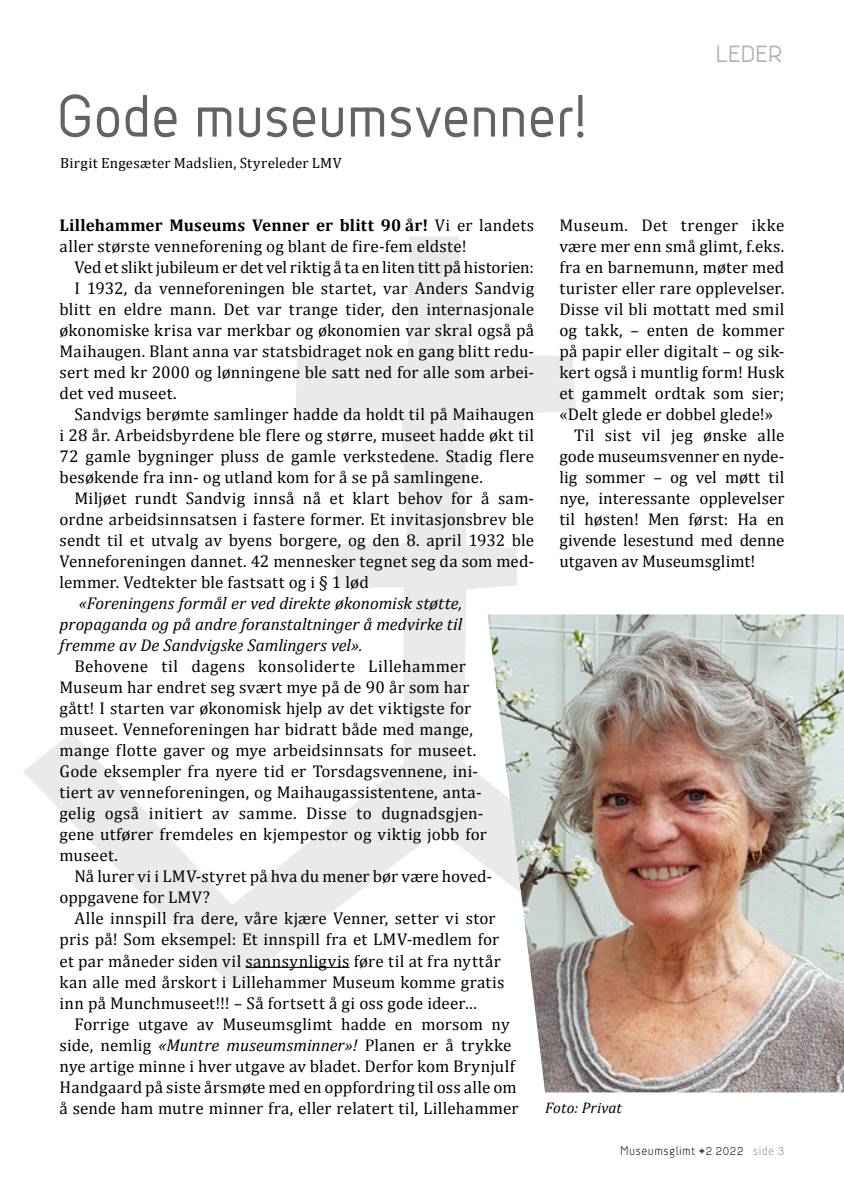
<style>
.page{position:relative;width:844px;height:1191px;background:#fff}
.page>*{position:absolute;margin:0;border:0;box-sizing:border-box;transform-origin:0 0}
.t1{font:57.75px "Jacobs Sans";letter-spacing:-.01em;color:#646363}
.t2{font:22.75px "Jacobs Sans";letter-spacing:.015em;color:#b9b0a7}
.t3{font:17.15px/21px "Cambria";letter-spacing:.01em;color:#000}
.t4{font:italic 17.15px/21px "Cambria";color:#000;text-align:justify}
.t5{font:17.15px "Cambria";letter-spacing:-.01em;color:#000}
.t6{font:italic 15.4px "Cambria";letter-spacing:.01em;color:#000}
.t7{font:14.88px "Cambria";letter-spacing:.015em;color:#000}
.t8{font:300 12.25px "Jacobs Sans";letter-spacing:.025em;color:#000}
.s1{font-weight:700}
.s2{font-style:italic}
.s3{color:#878787}
</style>
<div class="page">
<svg style="left:23px;top:236px;width:553px;height:751px"></svg>
<hr style="left:245px;top:967px;width:104px;height:1px;background:#000">
<img style="left:487px;top:614px;width:356px;height:478px">
<h1 class="t1" style="left:56px;top:80px;width:531px">Gode museumsvenner!</h1>
<p class="t7" style="left:60px;top:154px;width:283px">Birgit Engesæter Madslien, Styreleder LMV</p>
<h2 class="t2" style="left:715px;top:39px;width:69px">LEDER</h2>
<p class="t3" style="left:60px;top:215px;width:476px"><span class="s1">Lillehammer Museums Venner er blitt 90 år!</span> Vi er landets aller største venneforening og blant de fire-fem eldste!</p>
<p class="t3" style="left:74px;top:257px;width:461px">Ved et slikt jubileum er det vel riktig å ta en liten titt på historien:</p>
<p class="t3" style="left:74px;top:278px;width:461px">I 1932, da venneforeningen ble startet, var Anders Sandvig</p>
<p class="t3" style="left:60px;top:299px;width:476px">blitt en eldre mann. Det var trange tider, den internasjonale</p>
<p class="t3" style="left:60px;top:320px;width:476px">økonomiske krisa var merkbar og økonomien var skral også på</p>
<p class="t3" style="left:60px;top:341px;width:476px">Maihaugen. Blant anna var statsbidraget nok en gang blitt redu-</p>
<p class="t3" style="left:60px;top:362px;width:476px">sert med kr 2000 og lønningene ble satt ned for alle som arbei-</p>
<p class="t3" style="left:60px;top:383px;width:119px">det ved museet.</p>
<p class="t3" style="left:74px;top:404px;width:461px">Sandvigs berømte samlinger hadde da holdt til på Maihaugen</p>
<p class="t3" style="left:60px;top:425px;width:476px">i 28 år. Arbeidsbyrdene ble flere og større, museet hadde økt til</p>
<p class="t3" style="left:60px;top:446px;width:476px">72 gamle bygninger pluss de gamle verkstedene. Stadig flere</p>
<p class="t3" style="left:60px;top:467px;width:424px">besøkende fra inn- og utland kom for å se på samlingene.</p>
<p class="t3" style="left:74px;top:488px;width:461px">Miljøet rundt Sandvig innså nå et klart behov for å sam-</p>
<p class="t3" style="left:60px;top:509px;width:476px">ordne arbeidsinnsatsen i fastere former. Et invitasjonsbrev ble</p>
<p class="t3" style="left:60px;top:530px;width:476px">sendt til et utvalg av byens borgere, og den 8. april 1932 ble</p>
<p class="t3" style="left:60px;top:551px;width:476px">Venneforeningen dannet. 42 mennesker tegnet seg da som med-</p>
<p class="t3" style="left:60px;top:572px;width:311px">lemmer. Vedtekter ble fastsatt og i § 1 lød</p>
<p class="t4" style="left:60px;top:592px;width:404px;text-indent:19px">«Foreningens formål er ved direkte økonomisk støtte, propaganda og på andre foranstaltninger å medvirke til fremme av De Sandvigske Samlingers vel».</p>
<p class="t3" style="left:60px;top:656px;width:429px;text-indent:15px">Behovene til dagens konsoliderte Lillehammer Museum har endret seg svært mye på de 90 år som har gått! I starten var økonomisk hjelp av det viktigste for museet. Venneforeningen har bidratt både med mange, mange flotte gaver og mye arbeidsinnsats for museet.<br>Gode eksempler fra nyere tid er Torsdagsvennene, ini&shy;tiert av venneforeningen, og Maihaugassistentene, anta&shy;gelig også initiert av samme. Disse to dugnadsgjen&shy;gene utfører fremdeles en kjempestor og viktig jobb for museet.</p>
<p class="t3" style="left:60px;top:866px;width:432px;text-indent:15px">Nå lurer vi i LMV-styret på hva du mener bør være hoved&shy;oppgavene for LMV?</p>
<p class="t3" style="left:60px;top:908px;width:446px;text-indent:15px">Alle innspill fra dere, våre kjære Venner, setter vi stor pris på! Som eksempel: Et innspill fra et LMV-medlem for et par måneder siden vil sannsynligvis føre til at fra nyttår kan alle med årskort i Lillehammer Museum komme gratis inn på Munchmuseet!!! – Så fortsett å gi oss gode ideer…</p>
<p class="t3" style="left:60px;top:1013px;width:460px;text-align:center">Forrige utgave av Museumsglimt hadde en morsom ny side, nemlig <span class="s2">«Muntre museumsminner»!</span> Planen er å trykke nye artige minne i hver utgave av bladet. Derfor kom Brynjulf Handgaard på siste årsmøte med en oppfordring til oss alle om å sende ham mutre minner fra, eller relatert til, Lillehammer</p>
<p class="t3" style="left:559px;top:215px;width:226px">Museum. Det trenger ikke</p>
<p class="t3" style="left:559px;top:236px;width:226px">være mer enn små glimt, f.eks.</p>
<p class="t3" style="left:559px;top:257px;width:226px">fra en barnemunn, møter med</p>
<p class="t3" style="left:559px;top:278px;width:226px">turister eller rare opplevelser.</p>
<p class="t3" style="left:559px;top:299px;width:226px">Disse vil bli mottatt med smil</p>
<p class="t3" style="left:559px;top:320px;width:226px">og takk, – enten de kommer</p>
<p class="t3" style="left:559px;top:341px;width:226px">på papir eller digitalt – og sik-</p>
<p class="t3" style="left:559px;top:362px;width:226px">kert også i muntlig form! Husk</p>
<p class="t3" style="left:559px;top:383px;width:226px">et gammelt ordtak som sier;</p>
<p class="t3" style="left:559px;top:404px;width:215px">«Delt glede er dobbel glede!»</p>
<p class="t3" style="left:574px;top:425px;width:212px">Til sist vil jeg ønske alle</p>
<p class="t5" style="left:559px;top:446px;width:226px">gode museumsvenner en nyde-</p>
<p class="t3" style="left:559px;top:467px;width:226px">lig sommer – og vel møtt til</p>
<p class="t3" style="left:559px;top:488px;width:226px">nye, interessante opplevelser</p>
<p class="t3" style="left:559px;top:509px;width:226px">til høsten! Men først: Ha en</p>
<p class="t3" style="left:559px;top:530px;width:226px">givende lesestund med denne</p>
<p class="t3" style="left:559px;top:551px;width:197px">utgaven av Museumsglimt!</p>
<p class="t6" style="left:545px;top:1097px;width:78px">Foto: Privat</p>
<p class="t8" style="left:620px;top:1143px;width:166px">Museumsglimt #2 2022 <span class="s3">side 3</span></p>
</div>
